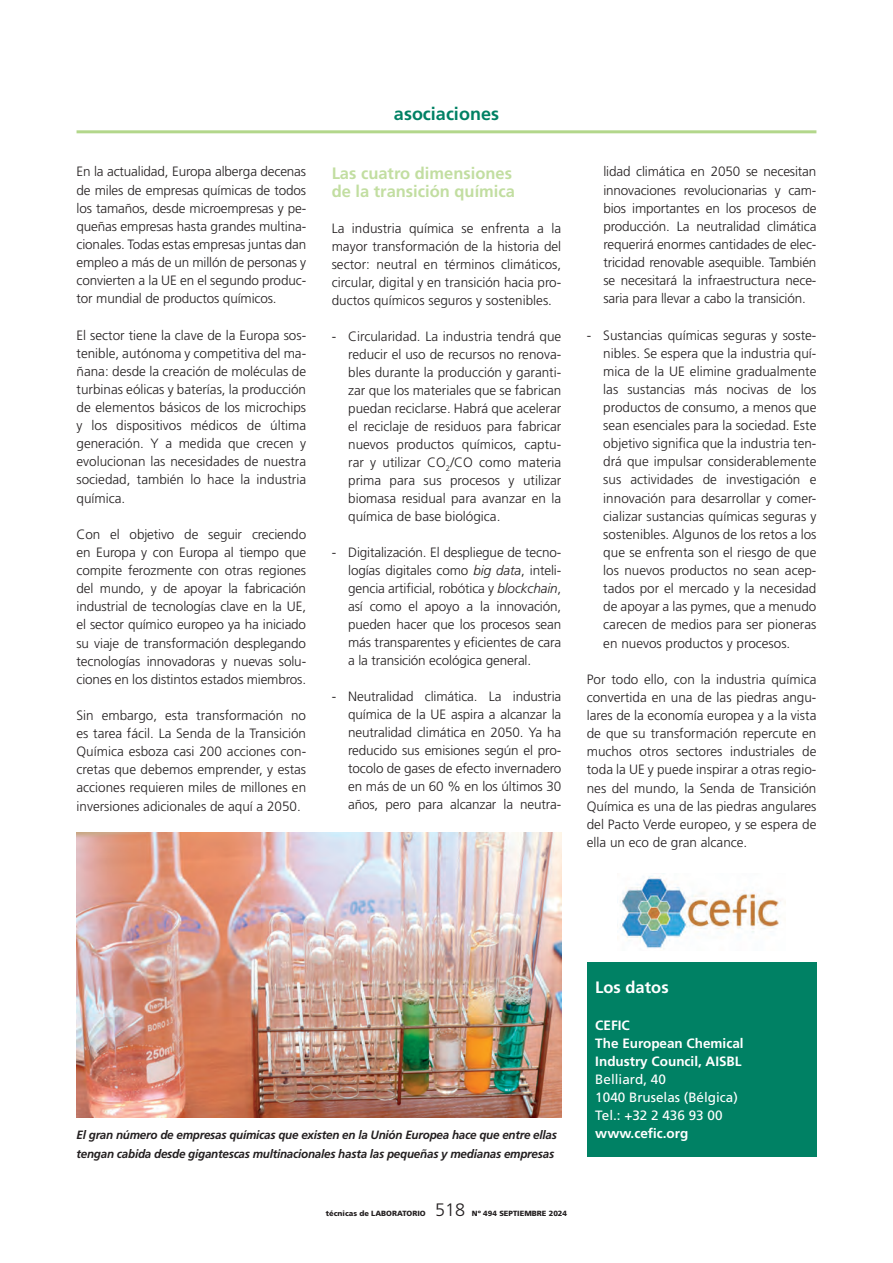
<style>
.page{position:relative;width:893px;height:1263px;background:#fff}
.page>*{position:absolute;margin:0;border:0;box-sizing:border-box;transform-origin:0 0}
.t1{font:700 18px "Frutiger";color:#008164}
.t2{font:300 18px "Frutiger";color:#231f20}
.Titolet{font:700 16.5px "Frutiger";color:#c2dea1}
.Titolet-2{font:700 16.5px "Frutiger";color:#fff}
.Texto_base_TL{font:300 13.5px/18.1px "Frutiger";color:#231f20;text-align:justify}
.Texto_base_TL-2{font:700 13.5px "Frutiger";color:#fff}
.Texto_base_TL-3{font:13.5px "Frutiger";color:#fff}
.Peu_de_foto{font:italic 700 12px "Frutiger";letter-spacing:-.02em;color:#231f20}
.t3{font:900 7.5px "Frutiger";color:#231f20}
.s1{font-style:italic}
</style>
<div class="page">
<hr style="left:77px;top:130px;width:739px;height:3px;background:#b3d78b">
<div style="left:587px;top:962px;width:229px;height:195px;background:#008164"></div>
<img style="left:77px;top:832px;width:484px;height:285px">
<img style="left:619px;top:876px;width:167px;height:72px">
<p class="Texto_base_TL" style="left:77px;top:163px;width:231px">En la actualidad, Europa alberga decenas de miles de empresas químicas de todos los tamaños, desde microempresas y pe&shy;queñas empresas hasta grandes multina&shy;cionales. Todas estas empresas juntas dan empleo a más de un millón de personas y convierten a la UE en el segundo produc&shy;tor mundial de productos químicos.</p>
<p class="Texto_base_TL" style="left:77px;top:326px;width:231px">El sector tiene la clave de la Europa sos&shy;tenible, autónoma y competitiva del ma&shy;ñana: desde la creación de moléculas de turbinas eólicas y baterías, la producción de elementos básicos de los microchips y los dispositivos médicos de última generación. Y a medida que crecen y evolucionan las necesidades de nuestra sociedad, también lo hace la industria química.</p>
<p class="Texto_base_TL" style="left:77px;top:525px;width:231px">Con el objetivo de seguir creciendo en Europa y con Europa al tiempo que compite ferozmente con otras regiones del mundo, y de apoyar la fabricación industrial de tecnologías clave en la UE, el sector químico europeo ya ha iniciado su viaje de transformación desplegando tecnologías innovadoras y nuevas solu&shy;ciones en los distintos estados miembros.</p>
<p class="Texto_base_TL" style="left:77px;top:706px;width:231px">Sin embargo, esta transformación no es tarea fácil. La Senda de la Transición Química esboza casi 200 acciones con&shy;cretas que debemos emprender, y estas acciones requieren miles de millones en inversiones adicionales de aquí a 2050.</p>
<h1 class="t1" style="left:394px;top:103px;width:106px">asociaciones</h1>
<p class="Titolet" style="left:332px;top:163px;width:182px">Las cuatro dimensiones</p>
<p class="Titolet" style="left:332px;top:181px;width:185px">de la transición química</p>
<p class="Texto_base_TL" style="left:332px;top:219px;width:231px">La industria química se enfrenta a la mayor transformación de la historia del sector: neutral en términos climáticos, circular, digital y en transición hacia pro&shy;ductos químicos seguros y sostenibles.</p>
<p class="Texto_base_TL" style="left:348px;top:327px;width:215px;text-indent:-16px">- Circularidad. La industria tendrá que reducir el uso de recursos no renova&shy;bles durante la producción y garanti&shy;zar que los materiales que se fabrican puedan reciclarse. Habrá que acelerar el reciclaje de residuos para fabricar nuevos productos químicos, captu&shy;rar y utilizar CO<sub>2</sub>/CO como materia prima para sus procesos y utilizar biomasa residual para avanzar en la química de base biológica.</p>
<p class="Texto_base_TL" style="left:348px;top:543px;width:215px;text-indent:-16px">- Digitalización. El despliegue de tecno&shy;logías digitales como <span class="s1">big data</span>, inteli&shy;gencia artificial, robótica y <span class="s1">blockchain</span>, así como el apoyo a la innovación, pueden hacer que los procesos sean más transparentes y eficientes de cara a la transición ecológica general.</p>
<p class="Texto_base_TL" style="left:348px;top:687px;width:215px;text-indent:-16px">- Neutralidad climática. La industria química de la UE aspira a alcanzar la neutralidad climática en 2050. Ya ha reducido sus emisiones según el pro&shy;tocolo de gases de efecto invernadero en más de un 60 % en los últimos 30 años, pero para alcanzar la neutra-</p>
<p class="Texto_base_TL" style="left:603px;top:163px;width:215px">lidad climática en 2050 se necesitan innovaciones revolucionarias y cam&shy;bios importantes en los procesos de producción. La neutralidad climática requerirá enormes cantidades de elec&shy;tricidad renovable asequible. También se necesitará la infraestructura nece&shy;saria para llevar a cabo la transición.</p>
<p class="Texto_base_TL" style="left:603px;top:326px;width:215px;text-indent:-16px">- Sustancias químicas seguras y soste&shy;nibles. Se espera que la industria quí&shy;mica de la UE elimine gradualmente las sustancias más nocivas de los productos de consumo, a menos que sean esenciales para la sociedad. Este objetivo significa que la industria ten&shy;drá que impulsar considerablemente sus actividades de investigación e innovación para desarrollar y comer&shy;cializar sustancias químicas seguras y sostenibles. Algunos de los retos a los que se enfrenta son el riesgo de que los nuevos productos no sean acep&shy;tados por el mercado y la necesidad de apoyar a las pymes, que a menudo carecen de medios para ser pioneras en nuevos productos y procesos.</p>
<p class="Texto_base_TL" style="left:587px;top:670px;width:231px">Por todo ello, con la industria química convertida en una de las piedras angu&shy;lares de la economía europea y a la vista de que su transformación repercute en muchos otros sectores industriales de toda la UE y puede inspirar a otras regio&shy;nes del mundo, la Senda de Transición Química es una de las piedras angulares del Pacto Verde europeo, y se espera de ella un eco de gran alcance.</p>
<p class="Titolet-2" style="left:595px;top:978px;width:75px">Los datos</p>
<p class="Texto_base_TL-2" style="left:595px;top:1017px;width:36px">CEFIC</p>
<p class="Texto_base_TL-2" style="left:595px;top:1035px;width:150px">The European Chemical</p>
<p class="Texto_base_TL-2" style="left:595px;top:1053px;width:148px">Industry Council, AISBL</p>
<p class="Texto_base_TL-3" style="left:595px;top:1071px;width:72px">Belliard, 40</p>
<p class="Texto_base_TL-3" style="left:595px;top:1089px;width:144px">1040 Bruselas (Bélgica)</p>
<p class="Texto_base_TL-3" style="left:595px;top:1107px;width:129px">Tel.: +32 2 436 93 00</p>
<p class="Peu_de_foto" style="left:77px;top:1128px;width:482px">El gran número de empresas químicas que existen en la Unión Europea hace que entre ellas</p>
<p class="Texto_base_TL-2" style="left:595px;top:1126px;width:95px">www.cefic.org</p>
<p class="Peu_de_foto" style="left:77px;top:1146px;width:479px">tengan cabida desde gigantescas multinacionales hasta las pequeñas y medianas empresas</p>
<p class="t3" style="left:326px;top:1209px;width:101px">técnicas de LABORATORIO</p>
<h1 class="t2" style="left:435px;top:1200px;width:32px">518</h1>
<p class="t3" style="left:472px;top:1209px;width:97px">Nº 494 SEPTIEMBRE 2024</p>
</div>
